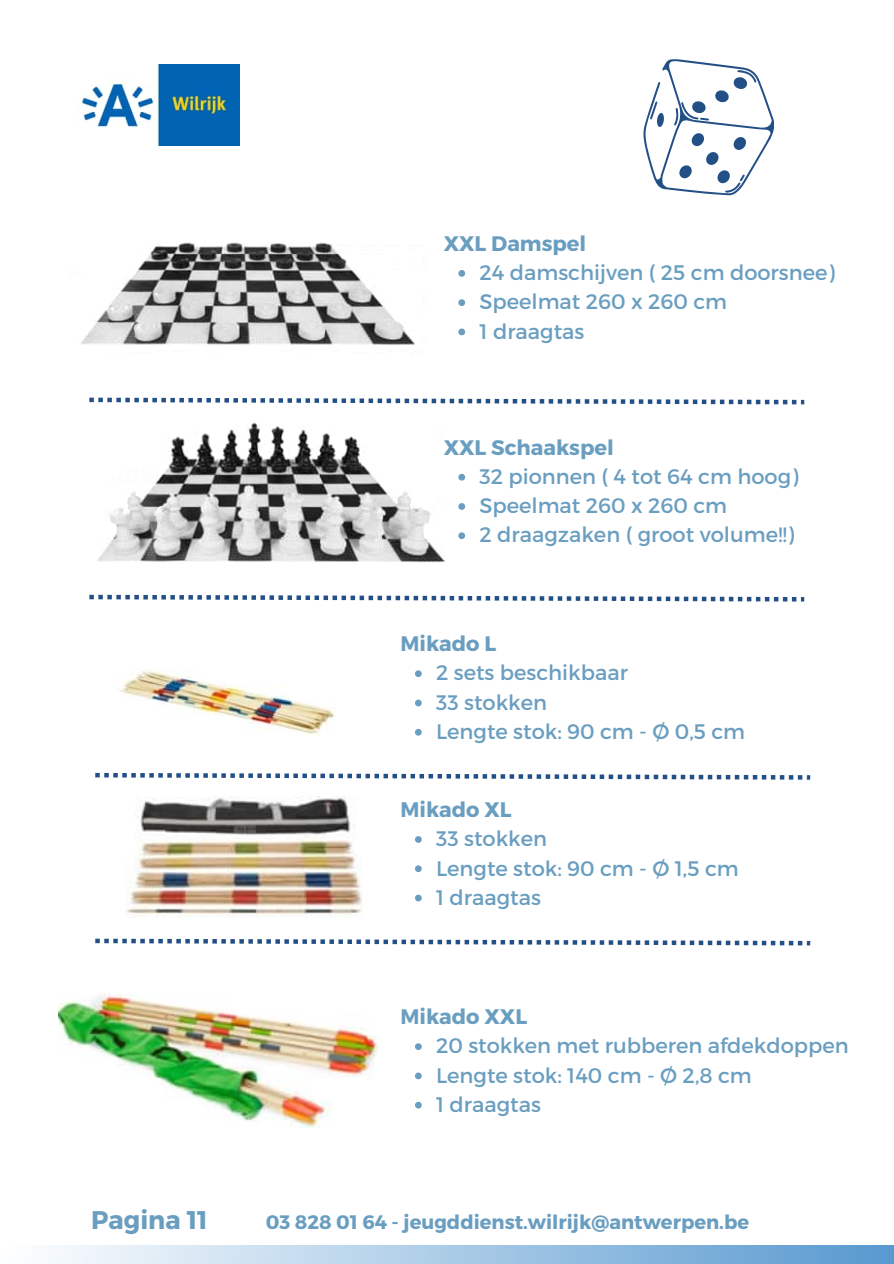
<style>
.page{position:relative;width:894px;height:1264px;background:#fff}
.page>*{position:absolute;margin:0;border:0;box-sizing:border-box;transform-origin:0 0}
.t1{font:700 25.5px "Montserrat";color:#6a9ec0}
.t2{font:21px "Montserrat";color:#6a9ec0}
.t3{font:700 21px "Montserrat";color:#6a9ec0}
.t4{font:700 19.5px "Montserrat";color:#6a9ec0}
</style>
<div class="page">
<img style="left:77px;top:64px;width:162px;height:81px">
<svg style="left:89px;top:397px;width:715px;height:7px"></svg>
<svg style="left:89px;top:595px;width:715px;height:6px"></svg>
<svg style="left:95px;top:773px;width:715px;height:6px"></svg>
<svg style="left:643px;top:59px;width:130px;height:136px"></svg>
<div style="left:0;top:1245px;width:893px;height:18px;background:linear-gradient(to right,#fff,#5799cf)"></div>
<img style="left:80px;top:242px;width:335px;height:103px">
<img style="left:97px;top:422px;width:349px;height:141px">
<img style="left:119px;top:670px;width:216px;height:64px">
<img style="left:126px;top:796px;width:236px;height:121px">
<svg style="left:95px;top:938px;width:715px;height:7px"></svg>
<img style="left:58px;top:993px;width:319px;height:134px">
<svg style="left:458px;top:270px;width:7px;height:7px"></svg>
<svg style="left:458px;top:299px;width:7px;height:7px"></svg>
<svg style="left:458px;top:328px;width:7px;height:7px"></svg>
<svg style="left:458px;top:474px;width:7px;height:6px"></svg>
<svg style="left:458px;top:503px;width:7px;height:7px"></svg>
<svg style="left:458px;top:532px;width:7px;height:7px"></svg>
<svg style="left:415px;top:670px;width:6px;height:7px"></svg>
<svg style="left:415px;top:699px;width:6px;height:7px"></svg>
<svg style="left:415px;top:729px;width:6px;height:6px"></svg>
<svg style="left:415px;top:836px;width:6px;height:6px"></svg>
<svg style="left:415px;top:865px;width:6px;height:7px"></svg>
<svg style="left:415px;top:894px;width:6px;height:7px"></svg>
<svg style="left:415px;top:1043px;width:6px;height:7px"></svg>
<svg style="left:415px;top:1072px;width:6px;height:7px"></svg>
<svg style="left:415px;top:1101px;width:6px;height:7px"></svg>
<p class="t1" style="left:91px;top:1202px;width:118px">Pagina 11</p>
<p class="t3" style="left:443px;top:230px;width:144px">XXL Damspel</p>
<h2 class="t2" style="left:479px;top:259px;width:356px">24 damschijven ( 25 cm doorsnee)</h2>
<p class="t2" style="left:479px;top:288px;width:249px">Speelmat 260 x 260 cm</p>
<p class="t2" style="left:479px;top:317px;width:106px">1 draagtas</p>
<p class="t3" style="left:443px;top:433px;width:171px">XXL Schaakspel</p>
<p class="t2" style="left:479px;top:463px;width:320px">32 pionnen ( 4 tot 64 cm hoog)</p>
<h2 class="t2" style="left:479px;top:492px;width:249px">Speelmat 260 x 260 cm</h2>
<p class="t2" style="left:479px;top:521px;width:316px">2 draagzaken ( groot volume!!)</p>
<p class="t3" style="left:400px;top:630px;width:97px">Mikado L</p>
<p class="t2" style="left:436px;top:659px;width:193px">2 sets beschikbaar</p>
<h2 class="t2" style="left:436px;top:688px;width:112px">33 stokken</h2>
<p class="t2" style="left:436px;top:718px;width:310px">Lengte stok: 90 cm - Ø 0,5 cm</p>
<p class="t3" style="left:400px;top:795px;width:113px">Mikado XL</p>
<p class="t2" style="left:436px;top:825px;width:112px">33 stokken</p>
<p class="t2" style="left:436px;top:854px;width:304px">Lengte stok: 90 cm - Ø 1,5 cm</p>
<h2 class="t2" style="left:436px;top:883px;width:106px">1 draagtas</h2>
<p class="t3" style="left:400px;top:1003px;width:128px">Mikado XXL</p>
<p class="t2" style="left:436px;top:1032px;width:414px">20 stokken met rubberen afdekdoppen</p>
<p class="t2" style="left:436px;top:1061px;width:317px">Lengte stok: 140 cm - Ø 2,8 cm</p>
<h1 class="t2" style="left:436px;top:1090px;width:106px">1 draagtas</h1>
<p class="t4" style="left:266px;top:1209px;width:484px">03 828 01 64 - jeugddienst.wilrijk@antwerpen.be</p>
</div>
